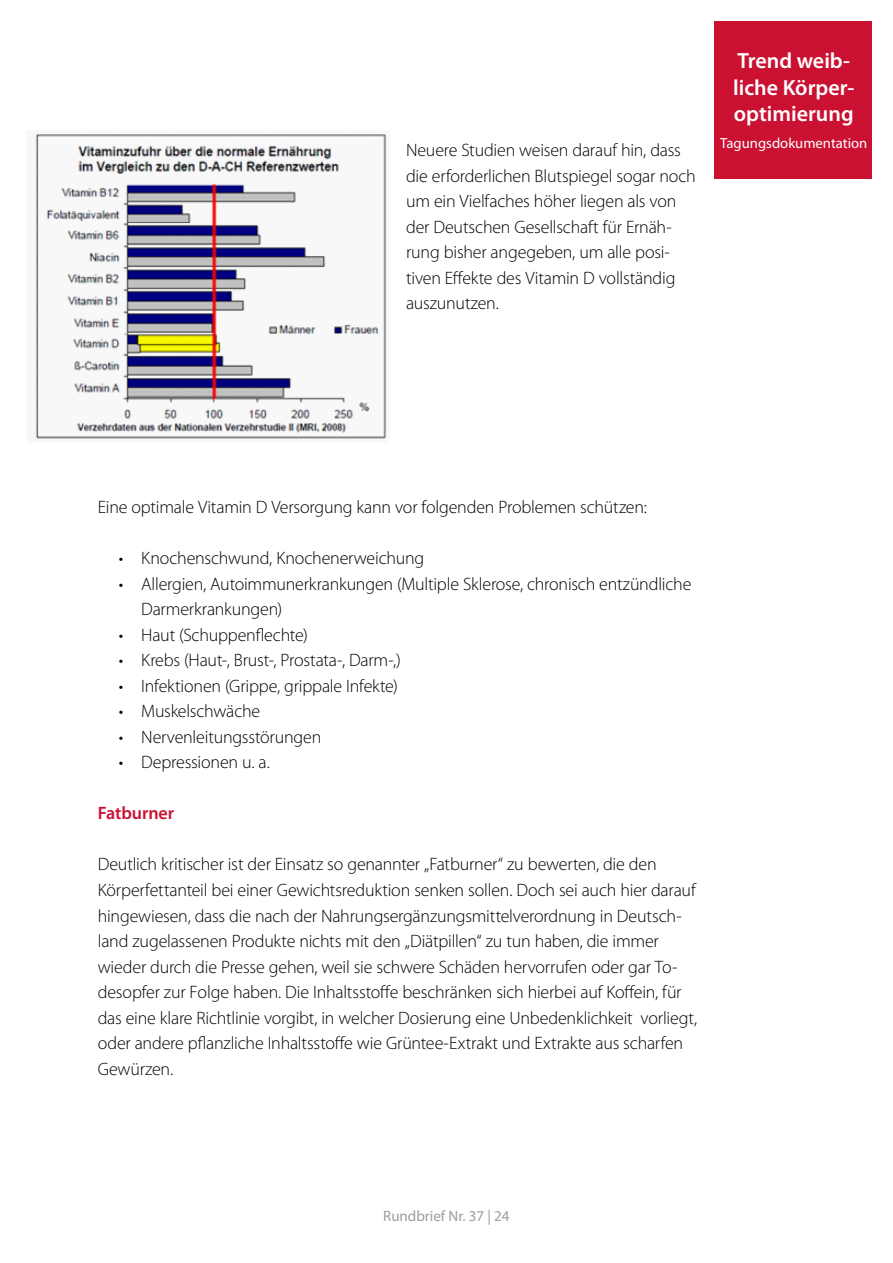
<style>
.page{position:relative;width:893px;height:1263px;background:#fff}
.page>*{position:absolute;margin:0;border:0;box-sizing:border-box;transform-origin:0 0}
.t1{font:600 22.05px/26.4px "Myriad Pro";color:#fff}
.t2{font:300 18px/25.5px "Myriad Pro";letter-spacing:-.015em;color:#000}
.t3{font:600 18px "Myriad Pro";letter-spacing:-.005em;color:#cb1132}
.t4{font:15px "Myriad Pro";color:#9c9d9f}
.t5{font:14.7px "Myriad Pro";color:#fff}
</style>
<div class="page">
<div style="left:714px;top:21px;width:158px;height:158px;background:#cb1132"></div>
<img style="left:35px;top:134px;width:352px;height:305px">
<img style="left:112px;top:422px;width:261px;height:11px">
<p class="t2" style="left:406px;top:137px;width:291px">Neuere Studien weisen darauf hin, dass die erforderlichen Blutspiegel sogar noch um ein Vielfaches höher liegen als von der Deutschen Gesellschaft für Ernäh&shy;rung bisher angegeben, um alle posi&shy;tiven Effekte des Vitamin D vollständig auszunutzen.</p>
<p class="t1" style="left:733px;top:47px;width:123px">Trend weib&shy;liche Körper&shy;optimierung</p>
<p class="t5" style="left:720px;top:134px;width:149px">Tagungsdokumentation</p>
<p class="t2" style="left:98px;top:494px;width:550px">Eine optimale Vitamin D Versorgung kann vor folgenden Problemen schützen:</p>
<p class="t2" style="left:119px;top:545px;width:307px">• Knochenschwund, Knochenerweichung</p>
<p class="t2" style="left:141px;top:571px;width:552px;text-indent:-22px">• Allergien, Autoimmunerkrankungen (Multiple Sklerose, chronisch entzündliche<br>Darmerkrankungen)</p>
<p class="t2" style="left:119px;top:622px;width:190px">• Haut (Schuppenflechte)</p>
<p class="t2" style="left:119px;top:647px;width:284px">• Krebs (Haut-, Brust-, Prostata-, Darm-,)</p>
<p class="t2" style="left:119px;top:673px;width:281px">• Infektionen (Grippe, grippale Infekte)</p>
<p class="t2" style="left:119px;top:698px;width:143px">• Muskelschwäche</p>
<p class="t2" style="left:119px;top:724px;width:204px">• Nervenleitungsstörungen</p>
<p class="t2" style="left:119px;top:749px;width:153px">• Depressionen u. a.</p>
<p class="t3" style="left:98px;top:802px;width:78px">Fatburner</p>
<p class="t2" style="left:98px;top:851px;width:601px">Deutlich kritischer ist der Einsatz so genannter „Fatburner“ zu bewerten, die den Körperfettanteil bei einer Gewichtsreduktion senken sollen. Doch sei auch hier darauf hingewiesen, dass die nach der Nahrungsergänzungsmittelverordnung in Deutsch&shy;land zugelassenen Produkte nichts mit den „Diätpillen“ zu tun haben, die immer wieder durch die Presse gehen, weil sie schwere Schäden hervorrufen oder gar To&shy;desopfer zur Folge haben. Die Inhaltsstoffe beschränken sich hierbei auf Koffein, für das eine klare Richtlinie vorgibt, in welcher Dosierung eine Unbedenklichkeit vorliegt, oder andere pflanzliche Inhaltsstoffe wie Grüntee-Extrakt und Extrakte aus scharfen Gewürzen.</p>
<p class="t4" style="left:383px;top:1206px;width:128px">Rundbrief Nr. 37 | 24</p>
</div>
